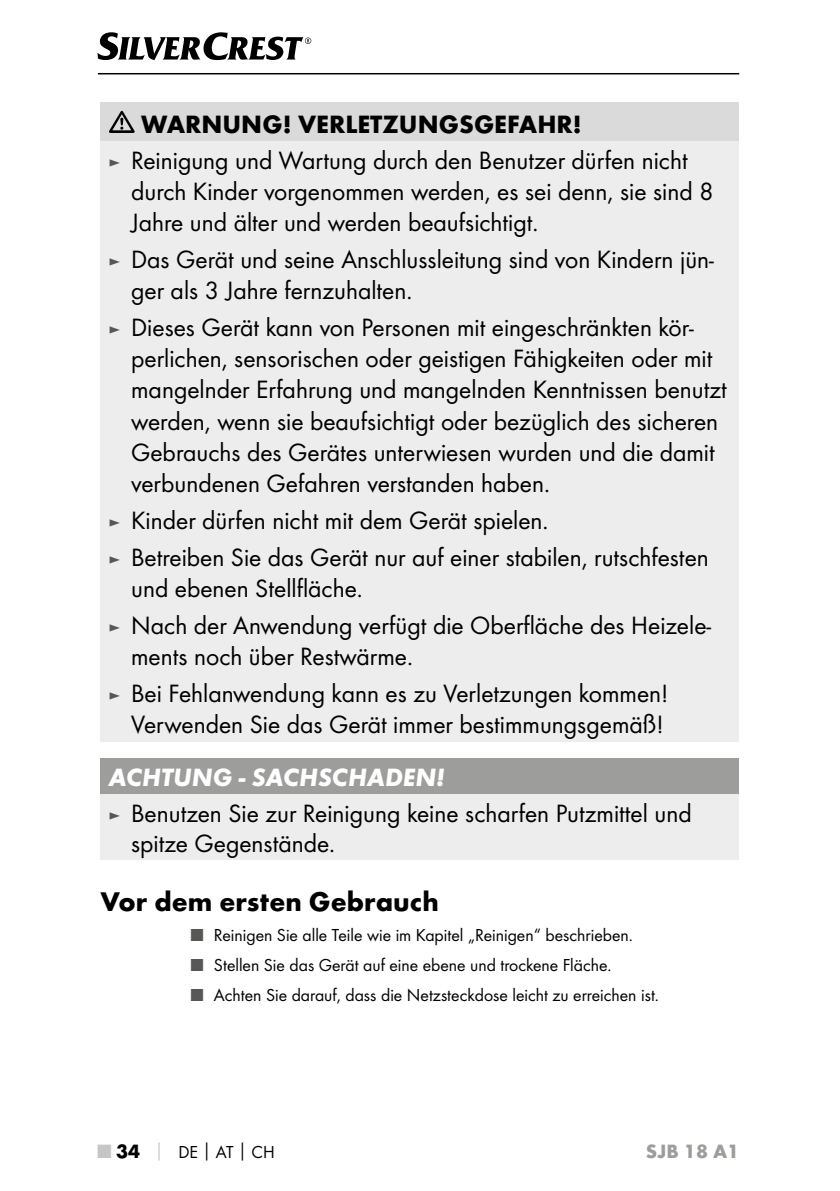
<style>
.page{position:relative;width:840px;height:1191px;background:#fff}
.page>*{position:absolute;margin:0;border:0;box-sizing:border-box;transform-origin:0 0}
.t1{font:700 28px "Futura";color:#000}
.t2{font:26px/31.2px "Futura Boo";color:#000}
.t3{font:700 26px "Futura";color:#000}
.t4{font:italic 700 26px "Futura";color:#fff}
.t5{font:700 20px "Futura";color:#9d9d9c}
.t6{font:18px "Futura Boo";color:#000}
.s1{font-size:18px;color:#575756}
.s2{color:#575756}
.s3{font-family:"Futura";font-weight:700;font-size:20px;color:#c6c6c6}
.s4{font-family:"Futura";font-weight:700;font-size:20px}
.s5{font-family:"Futura";font-weight:700;color:#c6c6c6}
.s6{font-family:"Futura";font-weight:700}
</style>
<div class="page">
<hr style="left:98px;top:73px;width:640px;height:1px;background:#000">
<svg style="left:97px;top:32px;width:214px;height:28px"></svg>
<div style="left:100px;top:102px;width:638px;height:39px;background:#dadada"></div>
<div style="left:100px;top:141px;width:638px;height:600px;background:#ededed"></div>
<svg style="left:109px;top:111px;width:26px;height:22px"></svg>
<div style="left:100px;top:758px;width:638px;height:36px;background:#9d9d9c"></div>
<div style="left:100px;top:794px;width:638px;height:66px;background:#ededed"></div>
<p class="t3" style="left:141px;top:108px;width:442px">WARNUNG! VERLETZUNGSGEFAHR!</p>
<p class="t2" style="left:131px;top:144px;width:583px;text-indent:-23px"><span class="s1">►</span> Reinigung und Wartung durch den Benutzer dürfen nicht durch Kinder vorgenommen werden, es sei denn, sie sind 8<br>Jahre und älter und werden beaufsichtigt.</p>
<p class="t2" style="left:131px;top:243px;width:584px;text-indent:-23px"><span class="s1">►</span> Das Gerät und seine Anschlussleitung sind von Kindern jün&shy;ger als 3 Jahre fernzuhalten.</p>
<p class="t2" style="left:131px;top:311px;width:597px;text-indent:-23px"><span class="s1">►</span> Dieses Gerät kann von Personen mit eingeschränkten kör&shy;perlichen, sensorischen oder geistigen Fähigkeiten oder mit mangelnder Erfahrung und mangelnden Kenntnissen benutzt werden, wenn sie beaufsichtigt oder bezüglich des sicheren Gebrauchs des Gerätes unterwiesen wurden und die damit verbundenen Gefahren verstanden haben.</p>
<p class="t2" style="left:108px;top:502px;width:601px;line-height:36.8px"><span class="s1">►</span> Kinder dürfen nicht mit dem Gerät spielen.<br><span class="s1">►</span> Betreiben Sie das Gerät nur auf einer stabilen, rutschfesten</p>
<p class="t2" style="left:108px;top:570px;width:604px;line-height:36.8px;text-indent:23px">und ebenen Stellfläche.<br><span class="s1">►</span> Nach der Anwendung verfügt die Oberfläche des Heizele-</p>
<p class="t2" style="left:108px;top:638px;width:561px;line-height:36.8px;text-indent:23px">ments noch über Restwärme.<br><span class="s1">►</span> Bei Fehlanwendung kann es zu Verletzungen kommen!</p>
<p class="t2" style="left:131px;top:709px;width:533px">Verwenden Sie das Gerät immer bestimmungsgemäß!</p>
<p class="t4" style="left:108px;top:761px;width:338px">ACHTUNG - SACHSCHADEN!</p>
<p class="t2" style="left:131px;top:798px;width:561px;line-height:30px;text-indent:-23px"><span class="s1">►</span> Benutzen Sie zur Reinigung keine scharfen Putzmittel und spitze Gegenstände.</p>
<p class="t1" style="left:100px;top:884px;width:339px">Vor dem ersten Gebrauch</p>
<p class="t6" style="left:191px;top:924px;width:440px"><span class="s2">■</span> Reinigen Sie alle Teile wie im Kapitel „Reinigen“ beschrieben.</p>
<p class="t6" style="left:191px;top:954px;width:419px"><span class="s2">■</span> Stellen Sie das Gerät auf eine ebene und trockene Fläche.</p>
<p class="t6" style="left:191px;top:984px;width:466px"><span class="s2">■</span> Achten Sie darauf, dass die Netzsteckdose leicht zu erreichen ist.</p>
<p class="t6" style="left:98px;top:1141px;width:178px"><span class="s3">■</span> <span class="s4">34</span> <span class="s5">│</span> DE<span class="s6">│</span>AT<span class="s6">│</span>CH</p>
<p class="t5" style="left:645px;top:1139px;width:95px">SJB 18 A1</p>
</div>
